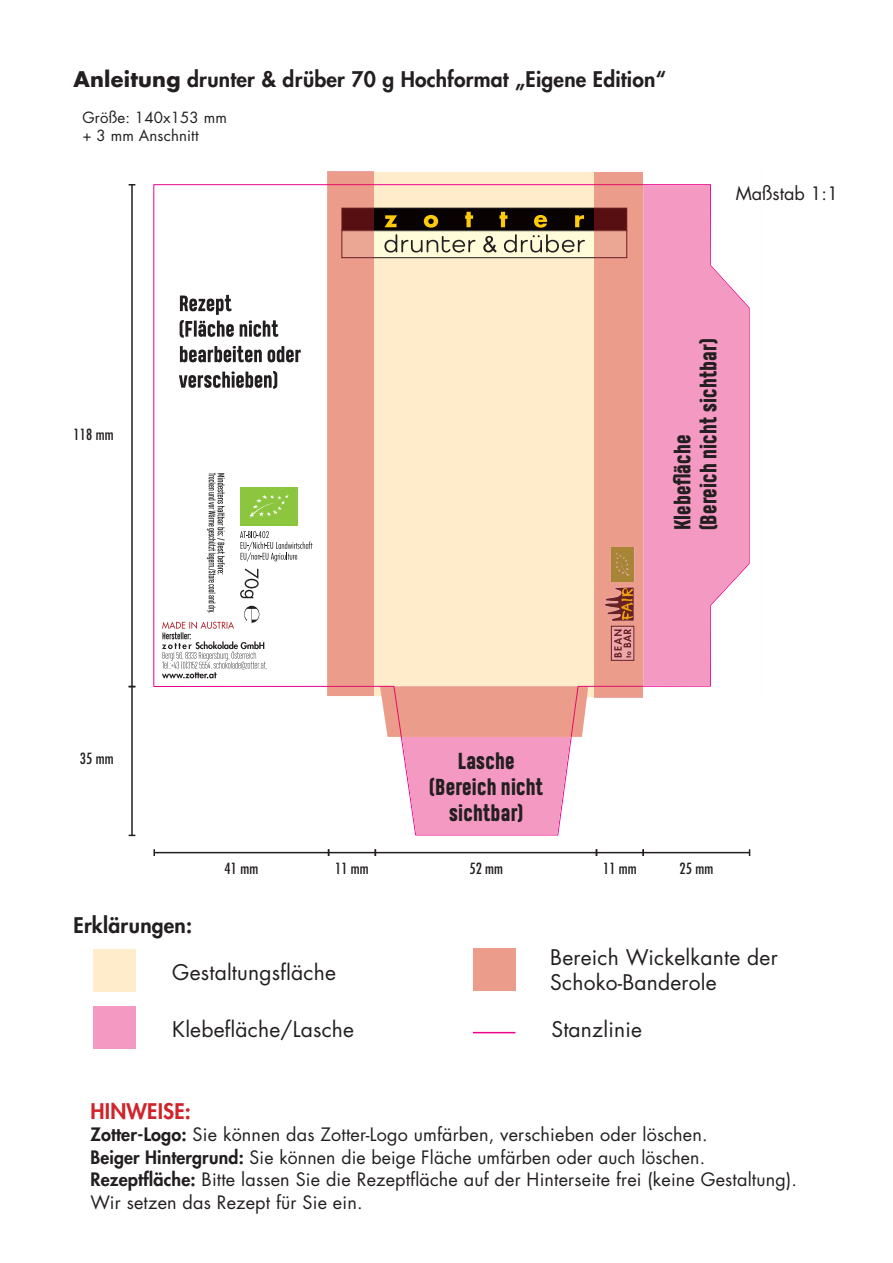
<style>
.page{position:relative;width:893px;height:1263px;background:#fff}
.page>*{position:absolute;margin:0;border:0;box-sizing:border-box;transform-origin:0 0}
.t1{font:800 21.75px/26.1px "Heading Pro";letter-spacing:.01em;color:#231f20;text-align:center}
.t2{font:21px/25.2px "Futura Std";letter-spacing:.01em;color:#231f20}
.t3{font:800 21px "Futura Std";letter-spacing:.01em;color:#231f20}
.t4{font:800 21px "Futura Std";letter-spacing:.01em;color:#d1232a}
.t5{font:18px/22.5px "Futura Std";letter-spacing:.01em;color:#231f20}
.t6{font:condensed 15px "Futura Std";letter-spacing:.01em;color:#231f20}
.t7{font:15px "Futura Std";letter-spacing:.01em;color:#231f20}
.s1{font-weight:700}
.s2{font-weight:800}
</style>
<div class="page">
<div style="left:93px;top:949px;width:42px;height:43px;background:#feeccb"></div>
<div style="left:93px;top:1006px;width:42px;height:42px;background:#f499c2"></div>
<hr style="left:473px;top:1032px;width:42px;height:1px;background:#ed028c">
<svg style="left:153px;top:184px;width:597px;height:652px"></svg>
<div style="left:327px;top:172px;width:47px;height:524px;background:#ec9c8b"></div>
<svg style="left:594px;top:172px;width:49px;height:525px;background:#e19381"></svg>
<div style="left:473px;top:948px;width:42px;height:42px;background:#ec9c8b"></div>
<svg style="left:643px;top:185px;width:106px;height:501px;background:#f5a7ca"></svg>
<hr style="left:154px;top:852px;width:175px;height:1px;background:#231f20">
<svg style="left:153px;top:849px;width:2px;height:7px"></svg>
<hr style="left:131px;top:185px;width:2px;height:501px;background:#231f20">
<hr style="left:131px;top:686px;width:2px;height:149px;background:#231f20">
<hr style="left:329px;top:852px;width:46px;height:1px;background:#231f20">
<hr style="left:375px;top:852px;width:221px;height:1px;background:#231f20">
<hr style="left:596px;top:852px;width:47px;height:1px;background:#231f20">
<hr style="left:643px;top:852px;width:107px;height:1px;background:#231f20">
<svg style="left:642px;top:849px;width:2px;height:7px"></svg>
<svg style="left:380px;top:686px;width:208px;height:149px"></svg>
<p class="t3" style="left:74px;top:66px;width:594px"><span class="s1">Anleitung</span> drunter &amp; drüber 70 g Hochformat „Eigene Edition“</p>
<p class="t7" style="left:82px;top:108px;width:146px">Größe: 140x153 mm</p>
<p class="t7" style="left:82px;top:126px;width:118px">+ 3 mm Anschnitt</p>
<p class="t5" style="left:736px;top:182px;width:104px">Maßstab 1:1</p>
<p class="t6" style="left:74px;top:426px;width:42px">118 mm</p>
<p class="t1" style="left:672px;top:530px;width:98px;rotate:-90deg">Klebefläche</p>
<p class="t1" style="left:698px;top:530px;width:194px;rotate:-90deg">(Bereich nicht sichtbar)</p>
<p class="t6" style="left:80px;top:750px;width:35px">35 mm</p>
<p class="t3" style="left:74px;top:912px;width:120px">Erklärungen:</p>
<p class="t1" style="left:458px;top:750px;width:58px">Lasche</p>
<p class="t1" style="left:429px;top:776px;width:115px">(Bereich nicht sichtbar)</p>
<p class="t6" style="left:225px;top:859px;width:35px">41 mm</p>
<p class="t6" style="left:335px;top:859px;width:35px">11 mm</p>
<p class="t6" style="left:469px;top:859px;width:35px">52 mm</p>
<p class="t6" style="left:603px;top:859px;width:35px">11 mm</p>
<p class="t6" style="left:680px;top:859px;width:35px">25 mm</p>
<p class="t2" style="left:172px;top:960px;width:165px">Gestaltungsfläche</p>
<p class="t2" style="left:172px;top:1017px;width:183px">Klebefläche/Lasche</p>
<p class="t2" style="left:550px;top:945px;width:229px">Bereich Wickelkante der<br>Schoko-Banderole</p>
<p class="t2" style="left:551px;top:1017px;width:92px">Stanzlinie</p>
<p class="t4" style="left:90px;top:1098px;width:102px">HINWEISE:</p>
<p class="t5" style="left:90px;top:1124px;width:619px"><span class="s2">Zotter-Logo:</span> Sie können das Zotter-Logo umfärben, verschieben oder löschen.</p>
<p class="t5" style="left:90px;top:1146px;width:616px"><span class="s2">Beiger Hintergrund:</span> Sie können die beige Fläche umfärben oder auch löschen.</p>
<p class="t5" style="left:90px;top:1169px;width:708px"><span class="s2">Rezeptfläche:</span> Bitte lassen Sie die Rezeptfläche auf der Hinterseite frei (keine Gestaltung).<br>Wir setzen das Rezept für Sie ein.</p>
</div>
